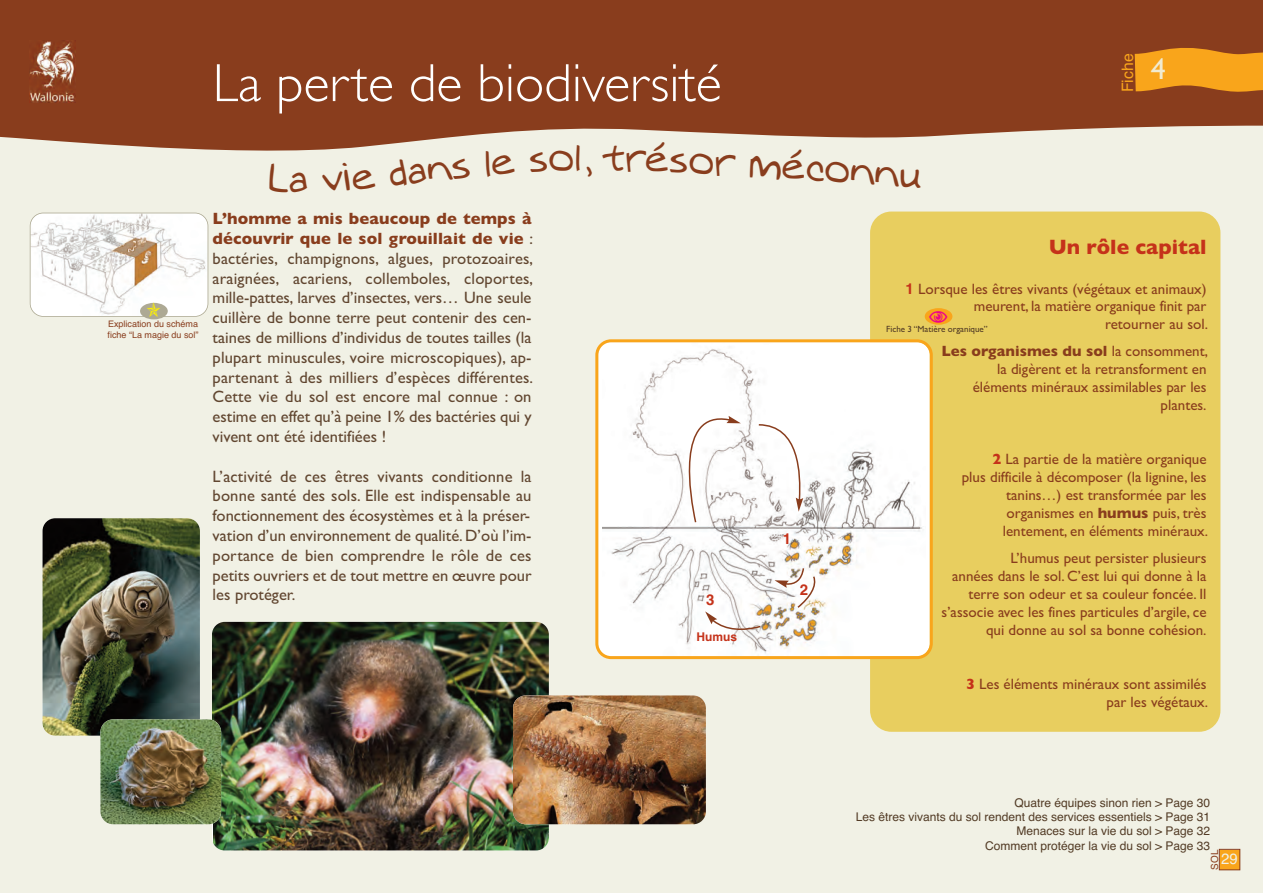
<style>
.page{position:relative;width:1263px;height:893px;background:#fff}
.page>*{position:absolute;margin:0;border:0;box-sizing:border-box;transform-origin:0 0}
.t1{font:300 54px "Gill Sans";color:#fff}
.t2{font:37.5px "Augie";color:#893d1d}
.t3{font:30.15px "Gill Sans";color:#f1ebd0}
.t4{font:700 21px "Gill Sans";color:#c5321a}
.t5{font:16.5px/19.8px "Gill Sans";color:#614630;text-align:justify}
.t6{font:15.75px "Helvetica";color:#f9a51b}
.t7{font:15px/18px "Gill Sans";color:#893d1d;text-align:right}
.t8{font:700 15px "Helvetica";color:#c5321a}
.t9{font:15px "Helvetica";color:#f1f1e5}
.t10{font:12px/14.4px "Helvetica";color:#523b25;text-align:right}
.t11{font:700 12px "Helvetica";color:#c5321a}
.t12{font:9.9px "Helvetica";color:#893d1d}
.t13{font:9px/10.8px "Helvetica";color:#893d1d}
.t14{font:9px "Gill Sans";color:#523b25}
.s1{font-weight:700;color:#893d1d}
.s2{font-family:"Helvetica";font-weight:700;color:#c5321a}
.s3{font-weight:700}
.s4{font-weight:700;color:#c5321a}
</style>
<div class="page">
<div style="left:0;top:123px;width:1263px;height:770px;background:#f1f1e5"></div>
<svg style="left:0;top:122px;width:1263px;height:29px"></svg>
<div style="left:0;top:0;width:1263px;height:122px;background:#893d1d"></div>
<img style="left:29px;top:41px;width:46px;height:62px">
<svg style="left:1134px;top:48px;width:129px;height:44px"></svg>
<div style="left:870px;top:212px;width:350px;height:520px;background:#e8ce5f;border-radius:21px"></div>
<div style="left:1220px;top:850px;width:19px;height:19px;background:#f9a51b"></div>
<div style="left:1219px;top:849px;width:21px;height:21px;border:1px solid #893d1d"></div>
<img style="left:212px;top:622px;width:337px;height:228px;border-radius:13px">
<svg style="left:595px;top:339px;width:338px;height:320px"></svg>
<img style="left:31px;top:213px;width:176px;height:103px;border-radius:13px">
<div style="left:30px;top:213px;width:178px;height:104px;border:2px solid #ada994;border-radius:14px"></div>
<div style="left:140px;top:303px;width:28px;height:16px;background:#ada994;border-radius:50%"></div>
<svg style="left:757px;top:423px;width:46px;height:89px"></svg>
<svg style="left:705px;top:611px;width:57px;height:20px"></svg>
<svg style="left:774px;top:567px;width:43px;height:42px"></svg>
<svg style="left:675px;top:410px;width:66px;height:114px"></svg>
<div style="left:925px;top:308px;width:27px;height:17px;background:#f9a51b;border-radius:50%"></div>
<img style="left:43px;top:518px;width:157px;height:218px;border-radius:13px">
<img style="left:100px;top:719px;width:121px;height:105px;border-radius:13px">
<img style="left:513px;top:695px;width:193px;height:129px;border-radius:13px">
<svg style="left:530px;top:145px;width:62px;height:6px"></svg>
<svg style="left:602px;top:146px;width:44px;height:5px"></svg>
<p class="t13" style="left:108px;top:319px;width:93px">Explication du schéma fiche “La magie du sol”</p>
<h1 class="t1" style="left:213px;top:51px;width:510px">La perte de biodiversité</h1>
<p class="t6" style="left:1118px;top:92px;width:40px;rotate:-90deg">Fiche</p>
<h3 class="t3" style="left:1151px;top:51px;width:17px">4</h3>
<h2 class="t2" style="left:270px;top:157px;width:22px">L</h2>
<h2 class="t2" style="left:388px;top:151px;width:83px;rotate:-6deg">dans</h2>
<p class="t5" style="left:213px;top:208px;width:322px"><span class="s1">L’homme a mis beaucoup de temps à découvrir que le sol grouillait de vie</span> : bactéries, champignons, algues, protozoaires, araignées, acariens, collemboles, cloportes, mille-pattes, larves d’insectes, vers… Une seule cuillère de bonne terre peut contenir des cen&shy;taines de millions d’individus de toutes tailles (la plupart minuscules, voire microscopiques), ap&shy;partenant à des milliers d’espèces différentes.<br>Cette vie du sol est encore mal connue : on estime en effet qu’à peine 1% des bactéries qui y vivent ont été identifiées !</p>
<p class="t5" style="left:213px;top:466px;width:320px">L’activité de ces êtres vivants conditionne la bonne santé des sols. Elle est indispensable au fonctionnement des écosystèmes et à la préser&shy;vation d’un environnement de qualité.D’où l’im&shy;portance de bien comprendre le rôle de ces petits ouvriers et de tout mettre en œuvre pour les protéger.</p>
<h2 class="t2" style="left:648px;top:136px;width:90px;rotate:3deg">ésor</h2>
<h2 class="t2" style="left:752px;top:141px;width:173px;rotate:4deg">méconnu</h2>
<p class="t8" style="left:706px;top:591px;width:10px">3</p>
<p class="t11" style="left:696px;top:630px;width:42px">Humus</p>
<p class="t8" style="left:783px;top:530px;width:10px">1</p>
<p class="t8" style="left:800px;top:581px;width:10px">2</p>
<p class="t4" style="left:1049px;top:234px;width:159px">Un rôle capital</p>
<p class="t7" style="left:906px;top:280px;width:304px;line-height:17.4px"><span class="s2">1</span> Lorsque les êtres vivants (végétaux et animaux) meurent, la matière organique finit par<br>retourner au sol.</p>
<p class="t7" style="left:941px;top:342px;width:268px"><span class="s3">Les organismes du sol</span> la consomment, la digèrent et la retransforment en éléments minéraux assimilables par les plantes.</p>
<p class="t14" style="left:886px;top:323px;width:103px">Fiche 3 “Matière organique”</p>
<p class="t7" style="left:962px;top:450px;width:248px"><span class="s4">2</span> La partie de la matière organique<br>plus difficile à décomposer (la lignine, les tanins…) est transformée par les organismes en <span class="s3">humus</span> puis, très lentement, en éléments minéraux.</p>
<p class="t7" style="left:941px;top:549px;width:266px">L’humus peut persister plusieurs<br>années dans le sol. C’est lui qui donne à la terre son odeur et sa couleur foncée. Il s’associe avec les fines particules d’argile, ce qui donne au sol sa bonne cohésion.</p>
<p class="t7" style="left:966px;top:675px;width:243px"><span class="s4">3</span> Les éléments minéraux sont assimilés par les végétaux.</p>
<p class="t10" style="left:856px;top:795px;width:356px">Quatre équipes sinon rien &gt; Page 30<br>Les êtres vivants du sol rendent des services essentiels &gt; Page 31<br>Menaces sur la vie du sol &gt; Page 32<br>Comment protéger la vie du sol &gt; Page 33</p>
<p class="t12" style="left:1209px;top:869px;width:21px;rotate:-90deg">SOL</p>
<p class="t9" style="left:1221px;top:850px;width:18px">29</p>
</div>
